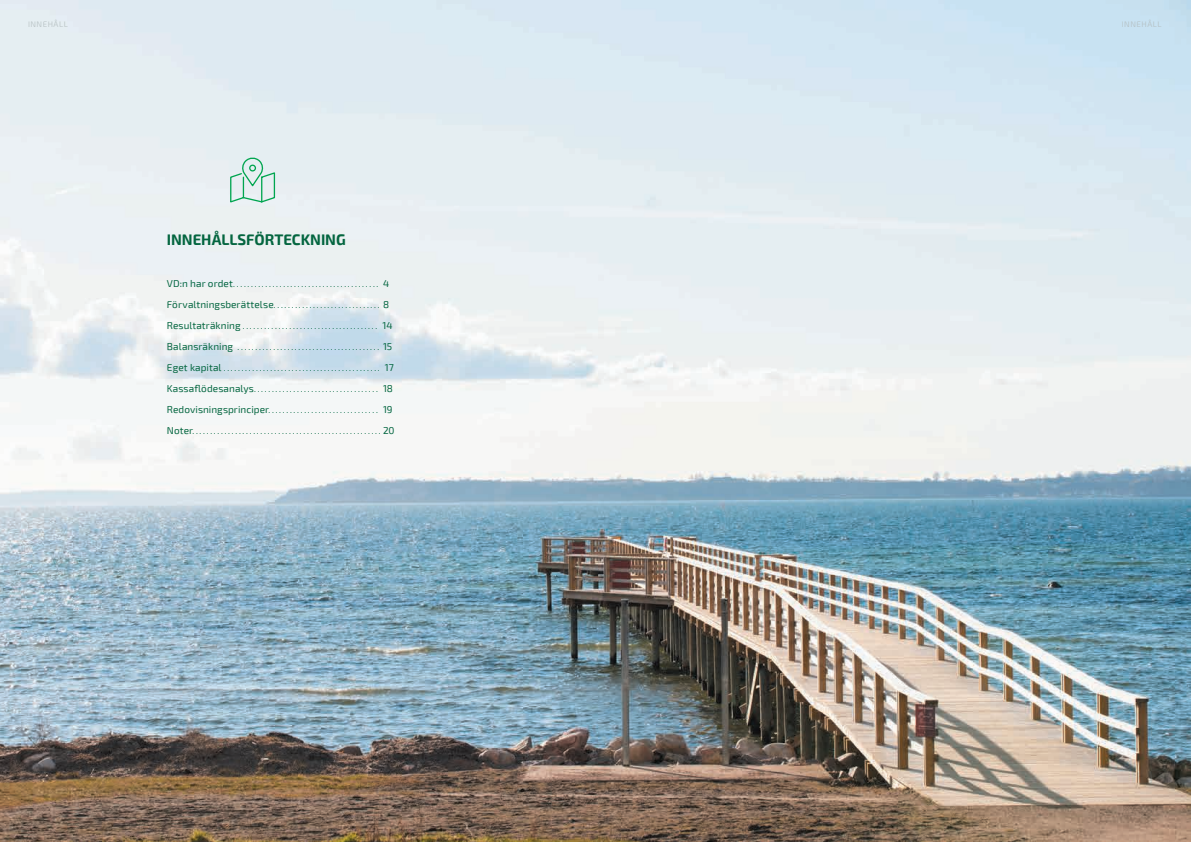
<style>
.page{position:relative;width:1191px;height:842px;background:#fff}
.page>*{position:absolute;margin:0;border:0;box-sizing:border-box;transform-origin:0 0}
.t1{font:700 15px "Exo 2";letter-spacing:-.005em;color:#046640}
.t2{font:8px "Exo 2";color:#046640}
.t3{font:300 8px "Exo 2";letter-spacing:.065em;color:#b2bcbe}
.s1{font-size:10px}
</style>
<div class="page">
<img style="left:0;top:0;width:1191px;height:842px">
<svg style="left:229px;top:155px;width:47px;height:49px;background:#c5e3da"></svg>
<p class="t3" style="left:28px;top:20px;width:41px">INNEHÅLL</p>
<p class="t3" style="left:1121px;top:20px;width:41px">INNEHÅLL</p>
<h1 class="t1" style="left:167px;top:231px;width:180px">INNEHÅLLSFÖRTECKNING</h1>
<p class="t2" style="left:167px;top:280px;width:224px"><span class="s1">VD:n har ordet</span>......................................... <span class="s1">4</span></p>
<p class="t2" style="left:167px;top:301px;width:224px"><span class="s1">Förvaltningsberättelse</span>.............................. <span class="s1">8</span></p>
<p class="t2" style="left:167px;top:322px;width:227px"><span class="s1">Resultaträkning</span> ...................................... <span class="s1">14</span></p>
<p class="t2" style="left:167px;top:343px;width:227px"><span class="s1">Balansräkning</span> ........................................ <span class="s1">15</span></p>
<p class="t2" style="left:167px;top:364px;width:228px"><span class="s1">Eget kapital</span> ............................................ <span class="s1">17</span></p>
<p class="t2" style="left:167px;top:385px;width:227px"><span class="s1">Kassaflödesanalys</span>................................... <span class="s1">18</span></p>
<p class="t2" style="left:167px;top:406px;width:227px"><span class="s1">Redovisningsprinciper</span>............................... <span class="s1">19</span></p>
<p class="t2" style="left:167px;top:427px;width:229px"><span class="s1">Noter</span>.....................................................<span class="s1">20</span></p>
</div>
